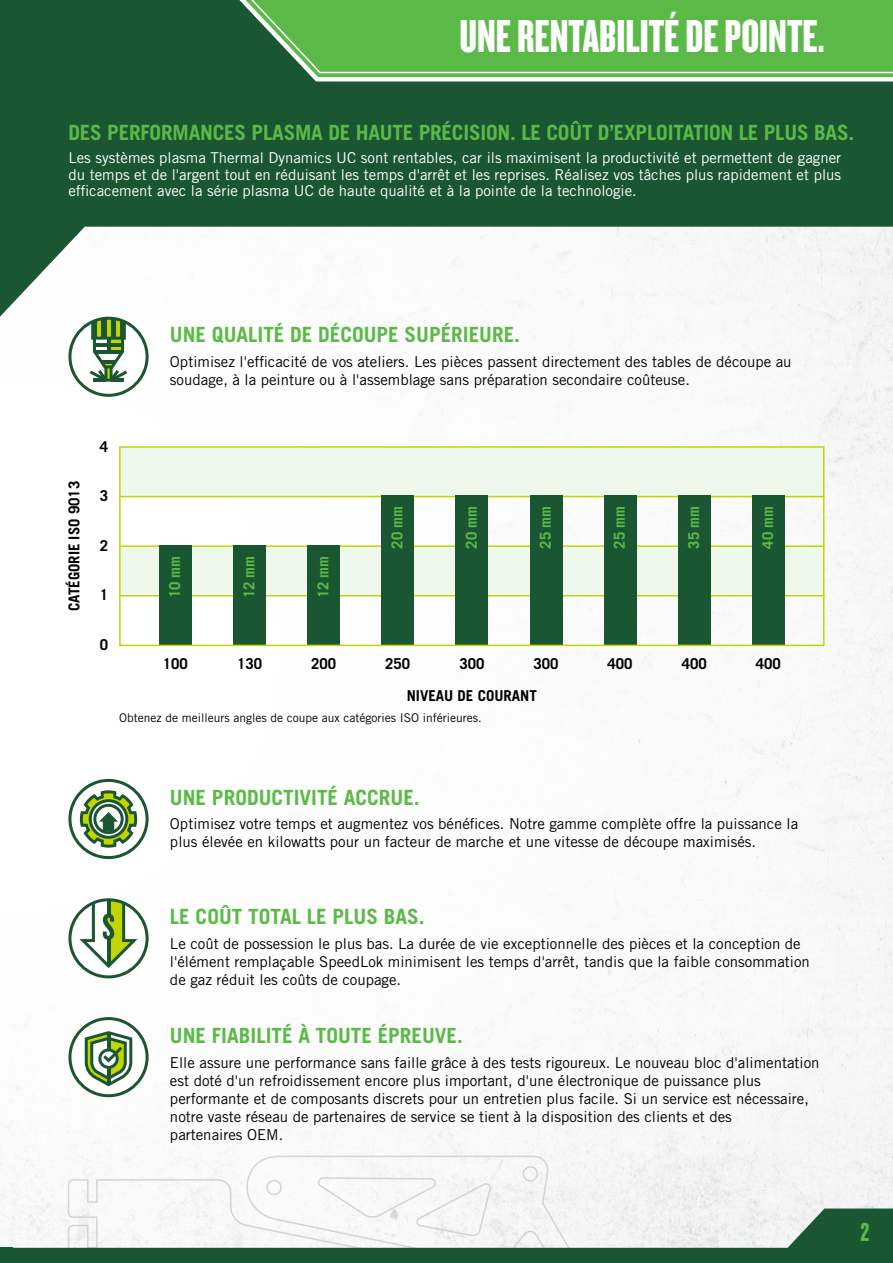
<style>
.page{position:relative;width:893px;height:1263px;background:#fff}
.page>*{position:absolute;margin:0;border:0;box-sizing:border-box;transform-origin:0 0}
.t1{font:48px "Knockout HTF68 Full Featherwt";color:#fff}
.t2{font:27px "Knockout HTF68 Full Featherwt";color:#5bba47}
.t3{font:700 21px "Trade Gothic LT Std";color:#5bba47}
.t4{font:15px/18px "Trade Gothic LT Std";color:#000}
.t5{font:15px/16.5px "Trade Gothic LT Std";color:#fff;text-align:justify}
.t6{font:700 15px "Trade Gothic LT Std";color:#000}
.t7{font:700 15px "Trade Gothic LT Std";color:#5bba47}
.t8{font:12px "Trade Gothic LT Std";color:#000}
</style>
<div class="page">
<img style="left:0;top:317px;width:893px;height:891px">
<svg style="left:67px;top:1155px;width:549px;height:53px"></svg>
<svg style="left:0;top:0;width:893px;height:317px;fill:#1a5632"></svg>
<svg style="left:0;top:1208px;width:893px;height:55px;fill:#f1f1f2"></svg>
<svg style="left:224px;top:0;width:669px;height:84px"></svg>
<svg style="left:238px;top:0;width:655px;height:74px;background:#5cb64b"></svg>
<svg style="left:68px;top:317px;width:81px;height:80px"></svg>
<svg style="left:68px;top:1017px;width:81px;height:80px"></svg>
<svg style="left:68px;top:898px;width:81px;height:80px"></svg>
<svg style="left:68px;top:779px;width:81px;height:80px"></svg>
<div style="left:120px;top:546px;width:704px;height:50px;background:#eff8ed"></div>
<div style="left:120px;top:447px;width:704px;height:50px;background:#eff8ed"></div>
<hr style="left:120px;top:496px;width:704px;height:1px;background:#c2d500">
<hr style="left:120px;top:545px;width:704px;height:2px;background:#c2d500">
<hr style="left:120px;top:595px;width:704px;height:1px;background:#c2d500">
<div style="left:159px;top:545px;width:32px;height:100px;background:#1a5632"></div>
<div style="left:234px;top:545px;width:32px;height:100px;background:#1a5632"></div>
<div style="left:308px;top:545px;width:32px;height:100px;background:#1a5632"></div>
<div style="left:382px;top:496px;width:32px;height:150px;background:#1a5632"></div>
<div style="left:456px;top:496px;width:32px;height:150px;background:#1a5632"></div>
<div style="left:530px;top:496px;width:32px;height:150px;background:#1a5632"></div>
<div style="left:604px;top:496px;width:32px;height:150px;background:#1a5632"></div>
<div style="left:678px;top:496px;width:32px;height:150px;background:#1a5632"></div>
<div style="left:752px;top:496px;width:32px;height:150px;background:#1a5632"></div>
<div style="left:119px;top:446px;width:705px;height:200px;border:2px solid #c2d500"></div>
<h1 class="t1" style="left:459px;top:11px;width:367px">UNE RENTABILITÉ DE POINTE.</h1>
<h3 class="t3" style="left:68px;top:119px;width:787px">DES PERFORMANCES PLASMA DE HAUTE PRÉCISION. LE COÛT D’EXPLOITATION LE PLUS BAS.</h3>
<p class="t5" style="left:68px;top:149px;width:774px">Les systèmes plasma Thermal Dynamics UC sont rentables, car ils maximisent la productivité et permettent de gagner du temps et de l'argent tout en réduisant les temps d'arrêt et les reprises. Réalisez vos tâches plus rapidement et plus efficacement avec la série plasma UC de haute qualité et à la pointe de la technologie.</p>
<h3 class="t3" style="left:170px;top:322px;width:352px">UNE QUALITÉ DE DÉCOUPE SUPÉRIEURE.</h3>
<p class="t4" style="left:170px;top:353px;width:623px">Optimisez l'efficacité de vos ateliers. Les pièces passent directement des tables de découpe au soudage, à la peinture ou à l'assemblage sans préparation secondaire coûteuse.</p>
<p class="t6" style="left:65px;top:611px;width:132px;rotate:-90deg">CATÉGORIE ISO 9013</p>
<p class="t6" style="left:100px;top:437px;width:10px">4</p>
<p class="t6" style="left:100px;top:486px;width:10px">3</p>
<p class="t6" style="left:100px;top:536px;width:10px">2</p>
<p class="t6" style="left:100px;top:586px;width:10px">1</p>
<p class="t6" style="left:100px;top:635px;width:10px">0</p>
<p class="t7" style="left:166px;top:598px;width:44px;rotate:-90deg">10 mm</p>
<p class="t7" style="left:240px;top:598px;width:44px;rotate:-90deg">12 mm</p>
<p class="t7" style="left:314px;top:598px;width:44px;rotate:-90deg">12 mm</p>
<p class="t7" style="left:388px;top:549px;width:44px;rotate:-90deg">20 mm</p>
<p class="t7" style="left:462px;top:549px;width:44px;rotate:-90deg">20 mm</p>
<p class="t7" style="left:536px;top:549px;width:44px;rotate:-90deg">25 mm</p>
<p class="t7" style="left:610px;top:549px;width:44px;rotate:-90deg">25 mm</p>
<p class="t7" style="left:684px;top:549px;width:44px;rotate:-90deg">35 mm</p>
<p class="t7" style="left:758px;top:549px;width:44px;rotate:-90deg">40 mm</p>
<p class="t6" style="left:163px;top:654px;width:27px">100</p>
<p class="t6" style="left:237px;top:654px;width:27px">130</p>
<p class="t6" style="left:311px;top:654px;width:27px">200</p>
<p class="t6" style="left:385px;top:654px;width:27px">250</p>
<p class="t6" style="left:459px;top:654px;width:27px">300</p>
<p class="t6" style="left:533px;top:654px;width:27px">300</p>
<p class="t6" style="left:608px;top:654px;width:27px">400</p>
<p class="t6" style="left:682px;top:654px;width:27px">400</p>
<p class="t6" style="left:756px;top:654px;width:27px">400</p>
<p class="t6" style="left:407px;top:686px;width:132px">NIVEAU DE COURANT</p>
<p class="t8" style="left:119px;top:710px;width:364px">Obtenez de meilleurs angles de coupe aux catégories ISO inférieures.</p>
<h3 class="t3" style="left:170px;top:784px;width:251px">UNE PRODUCTIVITÉ ACCRUE.</h3>
<p class="t4" style="left:170px;top:815px;width:630px">Optimisez votre temps et augmentez vos bénéfices. Notre gamme complète offre la puissance la plus élevée en kilowatts pour un facteur de marche et une vitesse de découpe maximisés.</p>
<h3 class="t3" style="left:170px;top:904px;width:256px">LE COÛT TOTAL LE PLUS BAS.</h3>
<p class="t4" style="left:170px;top:934px;width:641px">Le coût de possession le plus bas. La durée de vie exceptionnelle des pièces et la conception de l'élément remplaçable SpeedLok minimisent les temps d'arrêt, tandis que la faible consommation de gaz réduit les coûts de coupage.</p>
<h3 class="t3" style="left:170px;top:1022px;width:294px">UNE FIABILITÉ À TOUTE ÉPREUVE.</h3>
<p class="t4" style="left:170px;top:1053px;width:651px">Elle assure une performance sans faille grâce à des tests rigoureux. Le nouveau bloc d'alimentation est doté d'un refroidissement encore plus important, d'une électronique de puissance plus performante et de composants discrets pour un entretien plus facile. Si un service est nécessaire, notre vaste réseau de partenaires de service se tient à la disposition des clients et des<br>partenaires OEM.</p>
<h2 class="t2" style="left:860px;top:1218px;width:10px">2</h2>
</div>
